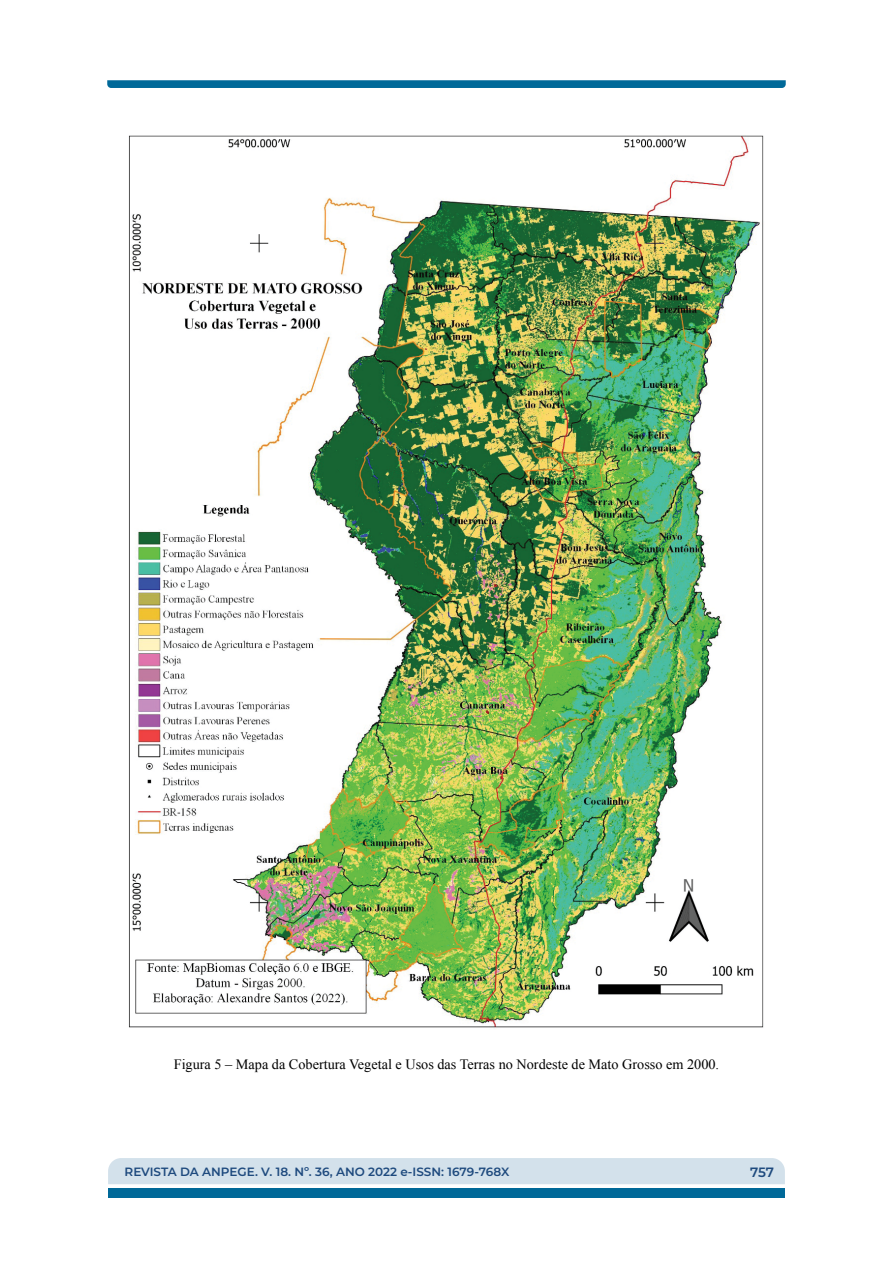
<style>
.page{position:relative;width:893px;height:1263px;background:#fff}
.page>*{position:absolute;margin:0;border:0;box-sizing:border-box;transform-origin:0 0}
.t1{font:14.25px "Times New Roman";color:#000}
.t2{font:600 13.5px "Montserrat";color:#1e4a7e}
.t3{font:600 12px "Montserrat";color:#1e4a7e}
</style>
<div class="page">
<div style="left:108px;top:1158px;width:677px;height:26px;background:#d3e1eb"></div>
<div style="left:108px;top:1189px;width:677px;height:9px;background:#006999"></div>
<svg style="left:107px;top:80px;width:679px;height:8px;background:#096e9c"></svg>
<img style="left:129px;top:135px;width:635px;height:894px">
<p class="t1" style="left:174px;top:1055px;width:547px">Figura 5 – Mapa da Cobertura Vegetal e Usos das Terras no Nordeste de Mato Grosso em 2000.</p>
<p class="t3" style="left:125px;top:1163px;width:386px">REVISTA DA ANPEGE. V. 18. Nº. 36, ANO 2022 e-ISSN: 1679-768X</p>
<p class="t2" style="left:750px;top:1162px;width:25px">757</p>
</div>
